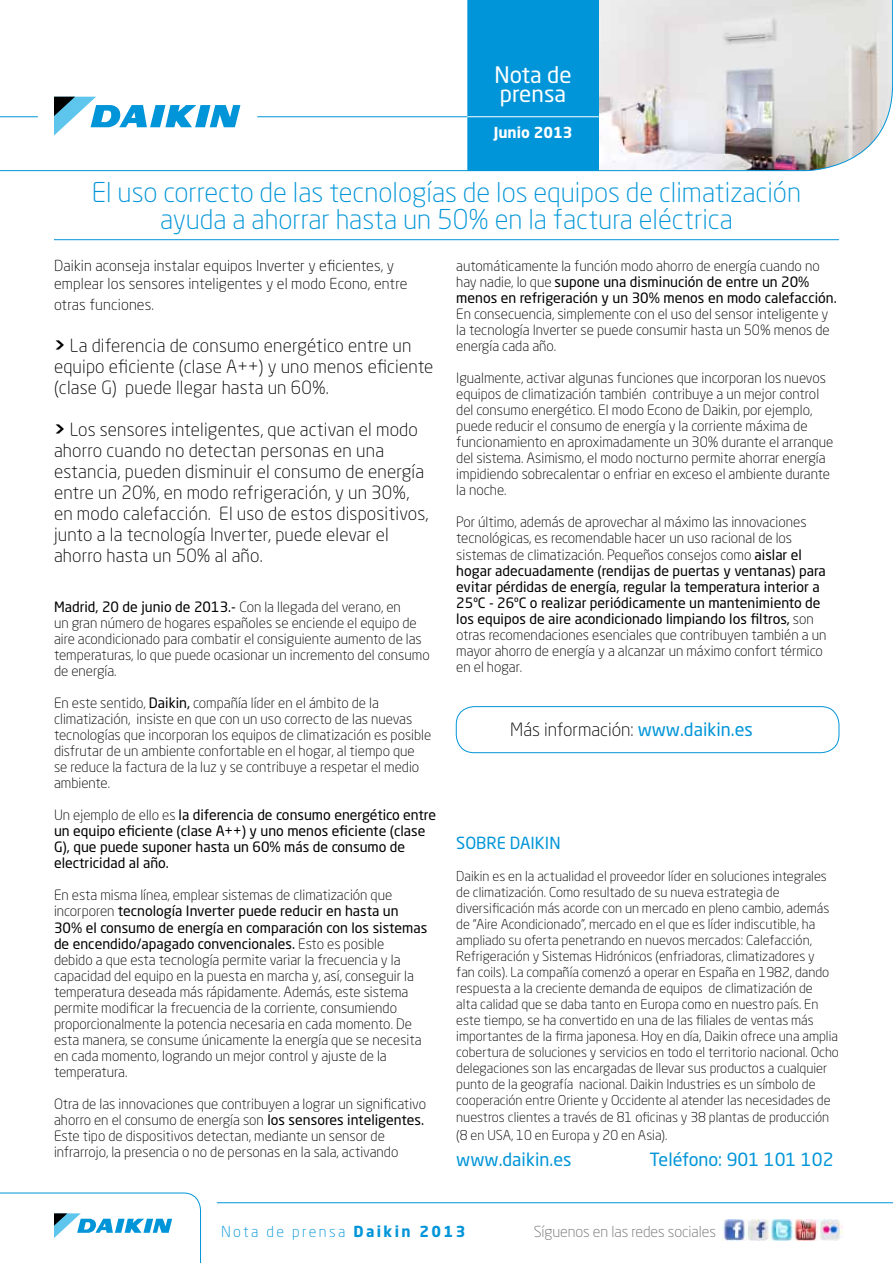
<style>
.page{position:relative;width:893px;height:1263px;background:#fff}
.page>*{position:absolute;margin:0;border:0;box-sizing:border-box;transform-origin:0 0}
.t1{font:300 27px/27px "Neo Sans Std";color:#0095d8;text-align:center}
.t2{font:22.5px/19.5px "Neo Sans Std";color:#fff}
.t3{font:300 18px/21px "Neo Sans Std";letter-spacing:.01em;color:#000}
.t4{font:18px "Neo Sans Std";color:#0095d8}
.t5{font:16.5px "Neo Sans Std";color:#0095d8}
.t6{font:300 15px/18px "Neo Sans Std";letter-spacing:.01em;color:#000}
.t7{font:300 15px "Neo Sans Std";letter-spacing:-.005em;color:#707172}
.t8{font:300 15px "Neo Sans Std";letter-spacing:.16em;color:#0095d8}
.t9{font:700 15px "Neo Sans Std";color:#fff}
.t10{font:300 14.1px/16px "Neo Sans Std";color:#000}
.t11{font:14.1px/16px "Neo Sans Std";color:#000}
.t12{font:300 13.5px/16px "Neo Sans Std";color:#000}
.s1{font-weight:700}
.s2{font-weight:400}
.s3{font-weight:300}
.s4{font-weight:400;color:#0095d8}
</style>
<div class="page">
<svg style="left:0;top:0;width:893px;height:171px"></svg>
<div style="left:467px;top:0;width:132px;height:171px;background:#0095d8"></div>
<hr style="left:465px;top:116px;width:134px;height:1px;background:#fff">
<hr style="left:257px;top:116px;width:210px;height:1px;background:#0095d8">
<hr style="left:0;top:116px;width:38px;height:1px;background:#0095d8">
<svg style="left:54px;top:97px;width:186px;height:39px"></svg>
<svg style="left:0;top:1192px;width:201px;height:71px"></svg>
<hr style="left:217px;top:1202px;width:676px;height:1px;background:#0095d8">
<img style="left:722px;top:1219px;width:120px;height:21px">
<hr style="left:54px;top:239px;width:785px;height:1px;background:#0095d8">
<div style="left:456px;top:706px;width:383px;height:47px;border:1px solid #0095d8;border-radius:18px"></div>
<h2 class="t2" style="left:494px;top:64px;width:79px">Nota de prensa</h2>
<p class="t9" style="left:494px;top:122px;width:80px">Junio 2013</p>
<h1 class="t1" style="left:92px;top:179px;width:711px">El uso correcto de las tecnologías de los equipos de climatización ayuda a ahorrar hasta un 50% en la factura eléctrica</h1>
<p class="t6" style="left:54px;top:257px;width:355px">Daikin aconseja instalar equipos Inverter y eficientes, y emplear los sensores inteligentes y el modo Econo, entre</p>
<p class="t6" style="left:54px;top:296px;width:102px">otras funciones.</p>
<p class="t3" style="left:54px;top:335px;width:381px"><span class="s1">&gt;</span> La diferencia de consumo energético entre un equipo eficiente (clase A++) y uno menos eficiente (clase G) puede llegar hasta un 60%.</p>
<p class="t3" style="left:54px;top:419px;width:376px"><span class="s1">&gt;</span> Los sensores inteligentes, que activan el modo ahorro cuando no detectan personas en una estancia, pueden disminuir el consumo de energía entre un 20%, en modo refrigeración, y un 30%, en modo calefacción. El uso de estos dispositivos, junto a la tecnología Inverter, puede elevar el ahorro hasta un 50% al año.</p>
<p class="t10" style="left:54px;top:598px;width:377px"><span class="s2">Madrid, 20 de junio de 2013.-</span> Con la llegada del verano, en<br>un gran número de hogares españoles se enciende el equipo de aire acondicionado para combatir el consiguiente aumento de las temperaturas, lo que puede ocasionar un incremento del consumo de energía.</p>
<p class="t10" style="left:54px;top:694px;width:379px">En este sentido, <span class="s2">Daikin,</span> compañía líder en el ámbito de la climatización, insiste en que con un uso correcto de las nuevas tecnologías que incorporan los equipos de climatización es posible disfrutar de un ambiente confortable en el hogar, al tiempo que se reduce la factura de la luz y se contribuye a respetar el medio ambiente.</p>
<p class="t11" style="left:54px;top:807px;width:384px"><span class="s3">Un ejemplo de ello es</span> la diferencia de consumo energético entre un equipo eficiente (clase A++) y uno menos eficiente (clase G), que puede suponer hasta un 60% más de consumo de electricidad al año.</p>
<p class="t10" style="left:54px;top:887px;width:375px">En esta misma línea, emplear sistemas de climatización que incorporen <span class="s2">tecnología Inverter puede reducir en hasta un 30% el consumo de energía en comparación con los sistemas de encendido/apagado convencionales.</span> Esto es posible<br>debido a que esta tecnología permite variar la frecuencia y la capacidad del equipo en la puesta en marcha y, así, conseguir la temperatura deseada más rápidamente. Además, este sistema permite modificar la frecuencia de la corriente, consumiendo proporcionalmente la potencia necesaria en cada momento. De esta manera, se consume únicamente la energía que se necesita en cada momento, logrando un mejor control y ajuste de la temperatura.</p>
<p class="t10" style="left:54px;top:1096px;width:374px">Otra de las innovaciones que contribuyen a lograr un significativo ahorro en el consumo de energía son <span class="s2">los sensores inteligentes.<br></span>Este tipo de dispositivos detectan, mediante un sensor de infrarrojo, la presencia o no de personas en la sala, activando</p>
<p class="t11" style="left:456px;top:257px;width:382px"><span class="s3">automáticamente la función modo ahorro de energía cuando no hay nadie, lo que</span> supone una disminución de entre un 20% menos en refrigeración y un 30% menos en modo calefacción.</p>
<p class="t10" style="left:456px;top:305px;width:375px;text-align:justify">En consecuencia, simplemente con el uso del sensor inteligente y la tecnología Inverter se puede consumir hasta un 50% menos de energía cada año.</p>
<p class="t10" style="left:456px;top:370px;width:379px">Igualmente, activar algunas funciones que incorporan los nuevos equipos de climatización también contribuye a un mejor control del consumo energético. El modo Econo de Daikin, por ejemplo, puede reducir el consumo de energía y la corriente máxima de funcionamiento en aproximadamente un 30% durante el arranque del sistema. Asimismo, el modo nocturno permite ahorrar energía impidiendo sobrecalentar o enfriar en exceso el ambiente durante la noche.</p>
<p class="t10" style="left:456px;top:514px;width:372px">Por último, además de aprovechar al máximo las innovaciones tecnológicas, es recomendable hacer un uso racional de los sistemas de climatización. Pequeños consejos como <span class="s2">aislar el hogar adecuadamente (rendijas de puertas y ventanas) para evitar pérdidas de energía, regular la temperatura interior a 25ºC - 26ºC o realizar periódicamente un mantenimiento de los equipos de aire acondicionado limpiando los filtros,</span> son otras recomendaciones esenciales que contribuyen también a un mayor ahorro de energía y a alcanzar un máximo confort térmico en el hogar.</p>
<p class="t3" style="left:510px;top:719px;width:244px">Más información: <span class="s4">www.daikin.es</span></p>
<p class="t5" style="left:456px;top:832px;width:106px">SOBRE DAIKIN</p>
<p class="t12" style="left:456px;top:868px;width:384px">Daikin es en la actualidad el proveedor líder en soluciones integrales de climatización. Como resultado de su nueva estrategia de diversificación más acorde con un mercado en pleno cambio, además de “Aire Acondicionado”, mercado en el que es líder indiscutible, ha ampliado su oferta penetrando en nuevos mercados: Calefacción, Refrigeración y Sistemas Hidrónicos (enfriadoras, climatizadores y<br>fan coils). La compañía comenzó a operar en España en 1982, dando respuesta a la creciente demanda de equipos de climatización de<br>alta calidad que se daba tanto en Europa como en nuestro país. En este tiempo, se ha convertido en una de las filiales de ventas más importantes de la firma japonesa. Hoy en día, Daikin ofrece una amplia cobertura de soluciones y servicios en todo el territorio nacional. Ocho delegaciones son las encargadas de llevar sus productos a cualquier punto de la geografía nacional. Daikin Industries es un símbolo de cooperación entre Oriente y Occidente al atender las necesidades de nuestros clientes a través de 81 oficinas y 38 plantas de producción</p>
<p class="t12" style="left:456px;top:1126px;width:213px">(8 en USA, 10 en Europa y 20 en Asia).</p>
<p class="t4" style="left:456px;top:1149px;width:117px">www.daikin.es</p>
<p class="t4" style="left:649px;top:1149px;width:186px">Teléfono: 901 101 102</p>
<p class="t8" style="left:221px;top:1222px;width:246px">Nota de prensa <span class="s1">Daikin 2013</span></p>
<p class="t7" style="left:534px;top:1222px;width:184px">Síguenos en las redes sociales</p>
</div>
